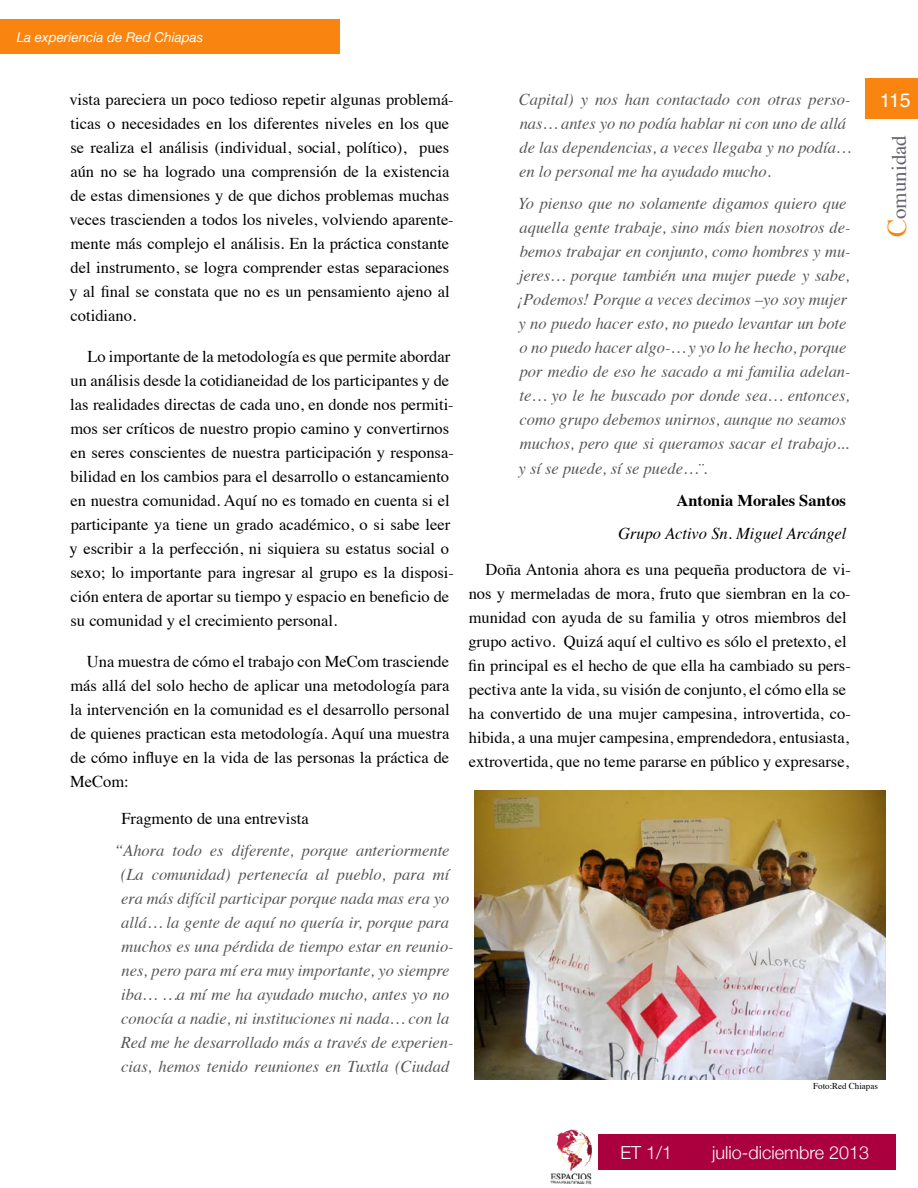
<style>
.page{position:relative;width:918px;height:1188px;background:#fff}
.page>*{position:absolute;margin:0;border:0;box-sizing:border-box;transform-origin:0 0}
.t1{font:21px "Times";color:#646473}
.t2{font:19.5px "Helvetica";color:#fff}
.t3{font:300 18px "Helvetica Neue";color:#fff}
.t4{font:16.5px/24px "Times";color:#000}
.t5{font:italic 16.5px/24px "Times";color:#575756}
.t6{font:italic 16.5px "Times";color:#000}
.t7{font:700 16.5px "Times";color:#000}
.t8{font:italic 13.5px "Helvetica Neue";color:#fff}
.t9{font:9px "Times";color:#000}
.s1{font-size:27px;color:#fa8410}
</style>
<div class="page">
<img style="left:550px;top:1129px;width:42px;height:55px">
<div style="left:866px;top:78px;width:52px;height:40px;background:#fa8410"></div>
<div style="left:0;top:20px;width:340px;height:34px;background:#fa8410"></div>
<div style="left:598px;top:1134px;width:297px;height:36px;background:#aa003d"></div>
<img style="left:474px;top:791px;width:412px;height:289px">
<p class="t8" style="left:17px;top:27px;width:188px">La experiencia de Red Chiapas</p>
<p class="t4" style="left:69px;top:86px;width:386px">vista pareciera un poco tedioso repetir algunas problemá&shy;ticas o necesidades en los diferentes niveles en los que se realiza el análisis (individual, social, político), pues aún no se ha logrado una comprensión de la existencia de estas dimensiones y de que dichos problemas muchas veces trascienden a todos los niveles, volviendo aparente&shy;mente más complejo el análisis. En la práctica constante del instrumento, se logra comprender estas separaciones y al final se constata que no es un pensamiento ajeno al cotidiano.</p>
<p class="t4" style="left:69px;top:343px;width:386px;text-indent:18px">Lo importante de la metodología es que permite abordar un análisis desde la cotidianeidad de los participantes y de las realidades directas de cada uno, en donde nos permiti&shy;mos ser críticos de nuestro propio camino y convertirnos en seres conscientes de nuestra participación y responsa&shy;bilidad en los cambios para el desarrollo o estancamiento en nuestra comunidad. Aquí no es tomado en cuenta si el participante ya tiene un grado académico, o si sabe leer y escribir a la perfección, ni siquiera su estatus social o sexo; lo importante para ingresar al grupo es la disposi&shy;ción entera de aportar su tiempo y espacio en beneficio de su comunidad y el crecimiento personal.</p>
<p class="t4" style="left:70px;top:648px;width:381px;text-align:justify;text-indent:17px">Una muestra de cómo el trabajo con MeCom trasciende más allá del solo hecho de aplicar una metodología para la intervención en la comunidad es el desarrollo personal de quienes practican esta metodología. Aquí una muestra de cómo influye en la vida de las personas la práctica de MeCom:</p>
<p class="t4" style="left:121px;top:805px;width:189px">Fragmento de una entrevista</p>
<p class="t5" style="left:114px;top:838px;width:341px;text-align:center">“Ahora todo es diferente, porque anteriormente (La comunidad) pertenecía al pueblo, para mí era más difícil participar porque nada mas era yo allá… la gente de aquí no quería ir, porque para muchos es una pérdida de tiempo estar en reunio&shy;nes, pero para mí era muy importante, yo siempre iba… …a mí me ha ayudado mucho, antes yo no conocía a nadie, ni instituciones ni nada… con la Red me he desarrollado más a través de experien&shy;cias, hemos tenido reuniones en Tuxtla (Ciudad</p>
<p class="t5" style="left:519px;top:86px;width:333px">Capital) y nos han contactado con otras perso&shy;nas… antes yo no podía hablar ni con uno de allá de las dependencias, a veces llegaba y no podía… en lo personal me ha ayudado mucho.</p>
<p class="t5" style="left:517px;top:191px;width:335px">Yo pienso que no solamente digamos quiero que aquella gente trabaje, sino más bien nosotros de&shy;bemos trabajar en conjunto, como hombres y mu&shy;jeres… porque también una mujer puede y sabe, ¡Podemos! Porque a veces decimos –yo soy mujer y no puedo hacer esto, no puedo levantar un bote o no puedo hacer algo-… y yo lo he hecho, porque por medio de eso he sacado a mi familia adelan&shy;te… yo le he buscado por donde sea… entonces, como grupo debemos unirnos, aunque no seamos muchos, pero que si queramos sacar el trabajo... y sí se puede, sí se puede…¨.</p>
<p class="t7" style="left:676px;top:485px;width:171px">Antonia Morales Santos</p>
<p class="t6" style="left:618px;top:519px;width:230px">Grupo Activo Sn. Miguel Arcángel</p>
<p class="t4" style="left:468px;top:556px;width:384px;text-indent:17px">Doña Antonia ahora es una pequeña productora de vi&shy;nos y mermeladas de mora, fruto que siembran en la co&shy;munidad con ayuda de su familia y otros miembros del grupo activo. Quizá aquí el cultivo es sólo el pretexto, el fin principal es el hecho de que ella ha cambiado su pers&shy;pectiva ante la vida, su visión de conjunto, el cómo ella se ha convertido de una mujer campesina, introvertida, co&shy;hibida, a una mujer campesina, emprendedora, entusiasta, extrovertida, que no teme pararse en público y expresarse,</p>
<p class="t2" style="left:880px;top:85px;width:33px">115</p>
<p class="t1" style="left:879px;top:237px;width:104px;rotate:-90deg"><span class="s1">C</span>omunidad</p>
<p class="t9" style="left:813px;top:1077px;width:66px">Foto:Red Chiapas</p>
<p class="t3" style="left:620px;top:1138px;width:53px">ET 1/1</p>
<p class="t3" style="left:712px;top:1138px;width:159px">julio-diciembre 2013</p>
</div>
